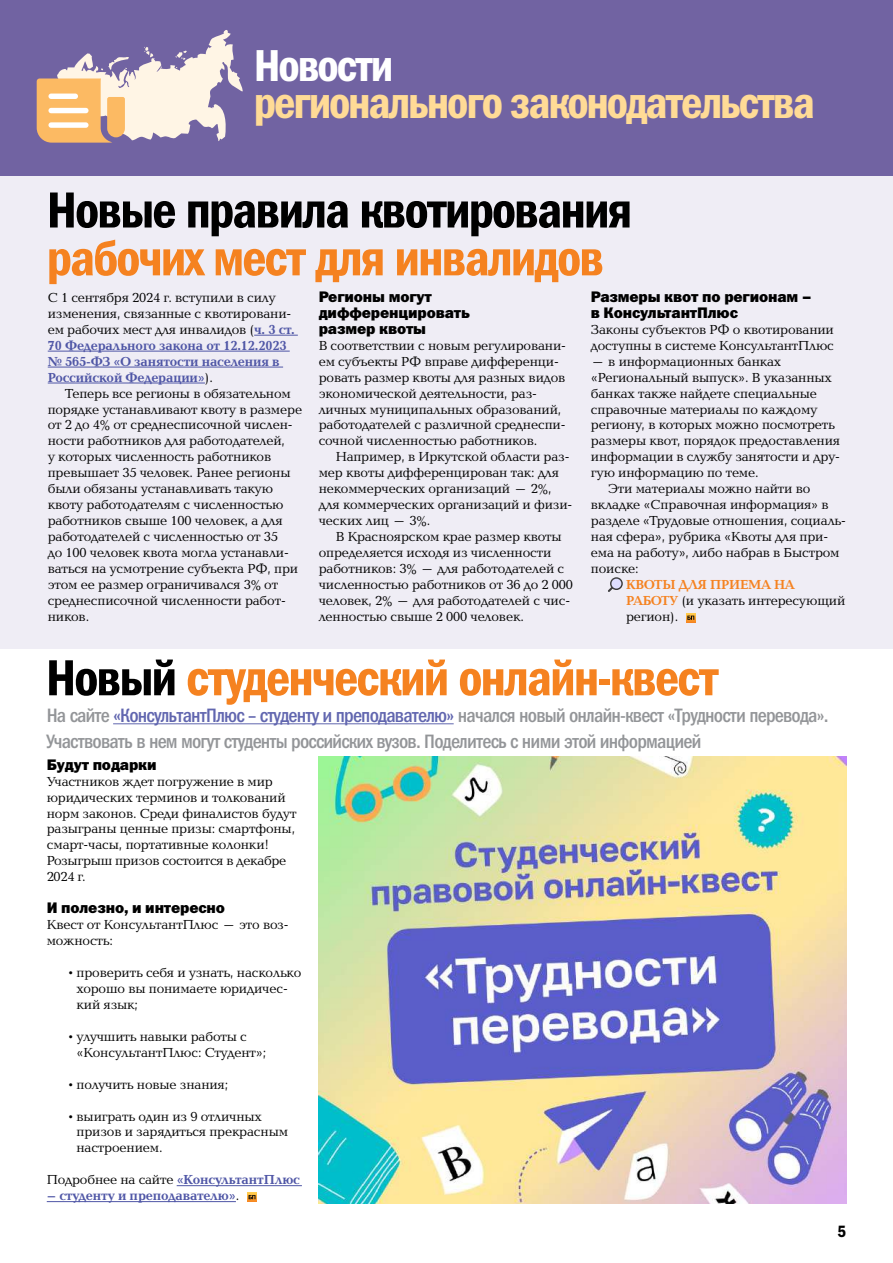
<style>
.page{position:relative;width:893px;height:1263px;background:#fff}
.page>*{position:absolute;margin:0;border:0;box-sizing:border-box;transform-origin:0 0}
.t1{font:51px "Franklin Gothic Demi Cond C";letter-spacing:-.04em;color:#f58220}
.t2{font:51px "Franklin Gothic Demi Cond C";letter-spacing:-.04em;color:#000}
.t3{font:45px "Franklin Gothic Demi Cond C";letter-spacing:-.05em;color:#ffdb96}
.t4{font:45px "Franklin Gothic Demi Cond C";letter-spacing:-.05em;color:#fff}
.t5{font:19.5px/26.5px "Franklin Gothic Medi Cond C";letter-spacing:-.04em;color:#939598}
.t6{font:16.5px "Franklin Gothic Demi Cond C";color:#000}
.t7{font:15.3px/15.9px "Franklin Gothic Heavy C";letter-spacing:-.01em;color:#000}
.t8{font:13.5px/15.9px "Baltica C";letter-spacing:-.01em;color:#000}
.t9{font:700 13.5px "Baltica C";letter-spacing:-.02em;color:#4f56a6}
.s1{font-weight:700;color:#4f56a6}
.s2{font-weight:700;color:#f58220}
.s3{color:#000}
.s4{color:#6166af}
.s5{font-weight:400;color:#000}
</style>
<div class="page">
<div style="left:0;top:107px;width:893px;height:541px;background:#efedf5"></div>
<div style="left:0;top:0;width:893px;height:176px;background:#7163a2"></div>
<svg style="left:37px;top:30px;width:206px;height:113px"></svg>
<div style="left:48px;top:94px;width:30px;height:5px;background:#fff;border-radius:3px"></div>
<div style="left:48px;top:108px;width:41px;height:5px;background:#fff;border-radius:3px"></div>
<div style="left:48px;top:122px;width:41px;height:6px;background:#fff;border-radius:3px"></div>
<img style="left:319px;top:756px;width:527px;height:447px">
<hr style="left:254px;top:335px;width:44px;height:1px;background:#4f56a6">
<hr style="left:48px;top:351px;width:242px;height:1px;background:#4f56a6">
<hr style="left:48px;top:367px;width:235px;height:1px;background:#4f56a6">
<hr style="left:48px;top:383px;width:157px;height:1px;background:#4f56a6">
<svg style="left:608px;top:577px;width:15px;height:15px"></svg>
<svg style="left:686px;top:613px;width:9px;height:9px"></svg>
<hr style="left:177px;top:1185px;width:125px;height:1px;background:#4f56a6">
<hr style="left:47px;top:1201px;width:189px;height:1px;background:#4f56a6">
<svg style="left:247px;top:1192px;width:10px;height:10px"></svg>
<hr style="left:113px;top:723px;width:341px;height:1px;background:#6166af">
<h2 class="t4" style="left:254px;top:40px;width:141px">Новости</h2>
<h2 class="t3" style="left:254px;top:77px;width:563px">регионального законодательства</h2>
<h1 class="t2" style="left:47px;top:181px;width:587px">Новые правила квотирования</h1>
<h1 class="t1" style="left:47px;top:229px;width:559px">рабочих мест для инвалидов</h1>
<p class="t8" style="left:48px;top:290px;width:248px">С 1 сентября 2024 г. вступили в силу изменения, связанные с квотировани&shy;ем рабочих мест для инвалидов (<span class="s1">ч. 3 ст.<br>70 Федерального закона от 12.12.2023 № 565-ФЗ «О занятости населения в Российской Федерации»</span>).</p>
<p class="t8" style="left:48px;top:386px;width:256px;text-indent:17px">Теперь все регионы в обязательном порядке устанавливают квоту в размере от 2 до 4% от среднесписочной числен&shy;ности работников для работодателей,<br>у которых численность работников превышает 35 человек. Ранее регионы были обязаны устанавливать такую квоту работодателям с численностью работников свыше 100 человек, а для работодателей с численностью от 35<br>до 100 человек квота могла устанавли&shy;ваться на усмотрение субъекта РФ, при этом ее размер ограничивался 3% от среднесписочной численности работ&shy;ников.</p>
<p class="t7" style="left:319px;top:288px;width:153px">Регионы могут дифференцировать размер квоты</p>
<p class="t8" style="left:319px;top:338px;width:249px">В соответствии с новым регулировани&shy;ем субъекты РФ вправе дифференци&shy;ровать размер квоты для разных видов экономической деятельности, раз&shy;личных муниципальных образований, работодателей с различной среднеспи&shy;сочной численностью работников.</p>
<p class="t8" style="left:319px;top:449px;width:255px;text-indent:17px">Например, в Иркутской области раз&shy;мер квоты дифференцирован так: для некоммерческих организаций – 2%, для коммерческих организаций и физи&shy;ческих лиц – 3%.</p>
<p class="t8" style="left:319px;top:529px;width:256px;text-indent:17px">В Красноярском крае размер квоты определяется исходя из численности работников: 3% – для работодателей с численностью работников от 36 до 2 000 человек, 2% – для работодателей с чис&shy;ленностью свыше 2 000 человек.</p>
<p class="t7" style="left:591px;top:288px;width:222px">Размеры квот по регионам – в КонсультантПлюс</p>
<p class="t8" style="left:591px;top:322px;width:245px">Законы субъектов РФ о квотировании доступны в системе КонсультантПлюс</p>
<p class="t8" style="left:591px;top:354px;width:192px">– в информационных банках</p>
<p class="t8" style="left:591px;top:370px;width:243px">«Региональный выпуск». В указанных</p>
<p class="t8" style="left:591px;top:386px;width:228px">банках также найдете специальные</p>
<p class="t8" style="left:591px;top:402px;width:228px">справочные материалы по каждому</p>
<p class="t8" style="left:591px;top:418px;width:246px">региону, в которых можно посмотреть</p>
<p class="t8" style="left:591px;top:434px;width:251px">размеры квот, порядок предоставления</p>
<p class="t8" style="left:591px;top:449px;width:251px">информации в службу занятости и дру-</p>
<p class="t8" style="left:591px;top:465px;width:169px">гую информацию по теме.</p>
<p class="t8" style="left:608px;top:481px;width:204px">Эти материалы можно найти во</p>
<p class="t8" style="left:591px;top:497px;width:239px">вкладке «Справочная информация» в</p>
<p class="t8" style="left:591px;top:513px;width:257px">разделе «Трудовые отношения, социаль-</p>
<p class="t8" style="left:591px;top:529px;width:239px">ная сфера», рубрика «Квоты для при-</p>
<p class="t8" style="left:591px;top:545px;width:250px">ема на работу», либо набрав в Быстром</p>
<p class="t8" style="left:591px;top:561px;width:49px">поиске:</p>
<p class="t8" style="left:626px;top:577px;width:221px"><span class="s2">КВОТЫ ДЛЯ ПРИЕМА НА<br>РАБОТУ</span> (и указать интересующий регион).</p>
<h1 class="t1" style="left:46px;top:649px;width:675px"><span class="s3">Новый</span> студенческий онлайн-квест</h1>
<h3 class="t5" style="left:47px;top:702px;width:783px">На сайте <span class="s4">«КонсультантПлюс – студенту и преподавателю»</span> начался новый онлайн-квест «Трудности перевода».<br>Участвовать в нем могут студенты российских вузов. Поделитесь с ними этой информацией</h3>
<p class="t7" style="left:47px;top:756px;width:111px">Будут подарки</p>
<p class="t8" style="left:47px;top:774px;width:251px">Участников ждет погружение в мир юридических терминов и толкований норм законов. Среди финалистов будут разыграны ценные призы: смартфоны, смарт-часы, портативные колонки!<br>Розыгрыш призов состоится в декабре<br>2024 г.</p>
<p class="t7" style="left:47px;top:900px;width:180px">И полезно, и интересно</p>
<p class="t8" style="left:47px;top:917px;width:243px">Квест от КонсультантПлюс – это воз&shy;можность:</p>
<p class="t8" style="left:77px;top:965px;width:226px;text-indent:-11px">•проверить себя и узнать, насколько хорошо вы понимаете юридичес&shy;кий язык;</p>
<p class="t8" style="left:77px;top:1029px;width:191px;text-indent:-11px">•улучшить навыки работы с «КонсультантПлюс: Студент»;</p>
<p class="t8" style="left:66px;top:1077px;width:164px">•получить новые знания;</p>
<p class="t8" style="left:77px;top:1109px;width:213px;text-indent:-11px">•выиграть один из 9 отличных призов и зарядиться прекрасным настроением.</p>
<p class="t8" style="left:47px;top:1172px;width:255px">Подробнее на сайте <span class="s1">«КонсультантПлюс</span></p>
<p class="t9" style="left:47px;top:1188px;width:194px">– студенту и преподавателю»<span class="s5">.</span></p>
<p class="t6" style="left:837px;top:1222px;width:10px">5</p>
</div>
